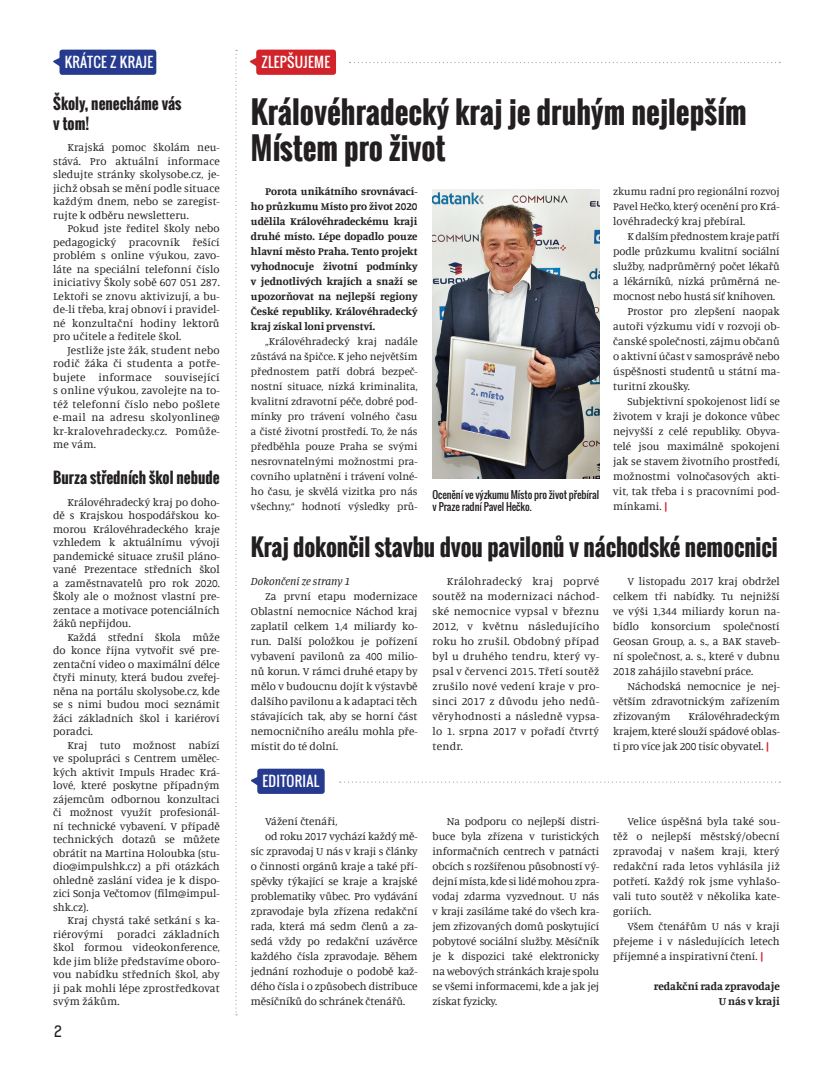
<style>
.page{position:relative;width:833px;height:1081px;background:#fff}
.page>*{position:absolute;margin:0;border:0;box-sizing:border-box;transform-origin:0 0}
.t1{font:700 30px/36px "Oswald";color:#231f20}
.t2{font:700 23.12px "Oswald";letter-spacing:-.005em;color:#231f20}
.t3{font:700 15px/20px "Oswald";color:#231f20}
.t4{font:15px "Kelson Sans";color:#231f20}
.t5{font:13.75px "Oswald";letter-spacing:.02em;color:#fff}
.t6{font:11.25px/13.5px "Manuale";color:#231f20;text-align:justify}
.t7{font:700 11.25px/15px "Manuale";color:#231f20;text-align:right}
.t8{font:italic 11.25px "Manuale";color:#231f20}
.t9{font:11px/15px "Manuale";color:#231f20;text-align:justify}
.t10{font:700 11px/15px "Manuale";color:#231f20;text-align:justify}
.t11{font:10px/12px "Oswald";letter-spacing:-.01em;color:#231f20}
.s1{font-size:11.25px}
.s2{font-weight:700;color:#d1232a}
</style>
<div class="page">
<svg style="left:235px;top:50px;width:2px;height:965px"></svg>
<svg style="left:349px;top:62px;width:431px;height:1px"></svg>
<svg style="left:53px;top:58px;width:6px;height:8px"></svg>
<div style="left:59px;top:50px;width:97px;height:25px;background:#263a8f;border-radius:3px"></div>
<svg style="left:250px;top:58px;width:6px;height:8px"></svg>
<div style="left:256px;top:50px;width:80px;height:25px;background:#d1232a;border-radius:3px"></div>
<svg style="left:340px;top:781px;width:440px;height:2px"></svg>
<img style="left:432px;top:189px;width:167px;height:290px">
<svg style="left:251px;top:777px;width:6px;height:8px"></svg>
<div style="left:257px;top:768px;width:68px;height:26px;background:#263a8f;border-radius:3px"></div>
<p class="t5" style="left:65px;top:52px;width:90px">krátce z kraje</p>
<p class="t5" style="left:261px;top:52px;width:50px">ZLEPŠUJEME</p>
<h3 class="t3" style="left:53px;top:94px;width:130px">Školy, nenecháme vás v tom!</h3>
<p class="t6" style="left:53px;top:140px;width:168px;text-indent:14px">Krajská pomoc školám neu&shy;stává. Pro aktuální informace sledujte stránky skolysobe.cz, je&shy;jichž obsah se mění podle situace každým dnem, nebo se zaregist&shy;rujte k odběru newsletteru.</p>
<p class="t6" style="left:53px;top:221px;width:168px;text-indent:14px">Pokud jste ředitel školy nebo pedagogický pracovník řešící problém s online výukou, zavo&shy;láte na speciální telefonní číslo iniciativy Školy sobě 607 051 287.<br>Lektoři se znovu aktivizují, a bu&shy;de-li třeba, kraj obnoví i pravidel&shy;né konzultační hodiny lektorů pro učitele a ředitele škol.</p>
<p class="t6" style="left:53px;top:343px;width:168px;text-indent:14px">Jestliže jste žák, student nebo rodič žáka či studenta a potře&shy;bujete informace související s online výukou, zavolejte na to&shy;též telefonní číslo nebo pošlete e-mail na adresu skolyonline@ kr-kralovehradecky.cz. Pomůže&shy;me vám.</p>
<h3 class="t3" style="left:53px;top:468px;width:168px">Burza středních škol nebude</h3>
<p class="t6" style="left:53px;top:495px;width:168px;text-indent:14px">Královéhradecký kraj po doho&shy;dě s Krajskou hospodářskou ko&shy;morou Královéhradeckého kraje vzhledem k aktuálnímu vývoji pandemické situace zrušil pláno&shy;vané Prezentace středních škol a zaměstnavatelů pro rok 2020.<br>Školy ale o možnost vlastní pre&shy;zentace a motivace potenciálních žáků nepřijdou.</p>
<p class="t6" style="left:53px;top:630px;width:168px;text-indent:14px">Každá střední škola může do konce října vytvořit své pre&shy;zentační video o maximální délce čtyři minuty, která budou zveřej&shy;něna na portálu skolysobe.cz, kde se s nimi budou moci seznámit žáci základních škol i kariéroví poradci.</p>
<p class="t6" style="left:53px;top:738px;width:168px;text-indent:14px">Kraj tuto možnost nabízí ve spolupráci s Centrem umělec&shy;kých aktivit Impuls Hradec Krá&shy;lové, které poskytne případným zájemcům odbornou konzultaci či možnost využít profesionál&shy;ní technické vybavení. V případě technických dotazů se můžete obrátit na Martina Holoubka (stu&shy;dio@impulshk.cz) a při otázkách ohledně zaslání videa je k dispo&shy;zici Sonja Večtomov (film@impul&shy;shk.cz).</p>
<p class="t6" style="left:53px;top:913px;width:168px;text-indent:14px">Kraj chystá také setkání s ka&shy;riérovými poradci základních škol formou videokonference, kde jim blíže představíme oboro&shy;vou nabídku středních škol, aby ji pak mohli lépe zprostředkovat svým žákům.</p>
<h3 class="t4" style="left:54px;top:1022px;width:9px">2</h3>
<h1 class="t1" style="left:251px;top:94px;width:497px">Královéhradecký kraj je druhým nejlepším<br>Místem pro život</h1>
<p class="t10" style="left:251px;top:183px;width:168px;text-indent:14px">Porota unikátního srovnávací&shy;ho průzkumu Místo pro život 2020 udělila Královéhradeckému kraji druhé místo. Lépe dopadlo pouze hlavní město Praha. Tento projekt vyhodnocuje životní podmínky v jednotlivých krajích a snaží se upozorňovat na nejlepší regiony České republiky. Královéhradecký kraj získal loni prvenství.</p>
<p class="t9" style="left:251px;top:333px;width:168px;text-indent:14px">„Královéhradecký kraj nadále zůstává na špičce. K jeho největším přednostem patří dobrá bezpeč&shy;nostní situace, nízká kriminalita, kvalitní zdravotní péče, dobré pod&shy;mínky pro trávení volného času a čisté životní prostředí. To, že nás předběhla pouze Praha se svými nesrovnatelnými možnostmi pra&shy;covního uplatnění i trávení volné&shy;ho času, je skvělá vizitka pro nás všechny,“ hodnotí výsledky prů-</p>
<h2 class="t2" style="left:251px;top:530px;width:528px">Kraj dokončil stavbu dvou pavilonů v náchodské nemocnici</h2>
<p class="t8" style="left:251px;top:574px;width:101px">Dokončení ze strany 1</p>
<p class="t6" style="left:251px;top:588px;width:168px;line-height:15px;text-indent:14px">Za první etapu modernizace Oblastní nemocnice Náchod kraj zaplatil celkem 1,4 miliardy ko&shy;run. Další položkou je pořízení vybavení pavilonů za 400 milio&shy;nů korun. V rámci druhé etapy by mělo v budoucnu dojít k výstavbě dalšího pavilonu a k adaptaci těch stávajících tak, aby se horní část nemocničního areálu mohla pře&shy;místit do té dolní.</p>
<p class="t9" style="left:613px;top:183px;width:168px">zkumu radní pro regionální rozvoj<br>Pavel Hečko, který ocenění <span class="s1">pro Krá-</span></p>
<p class="t6" style="left:613px;top:214px;width:134px">lovéhradecký kraj přebíral.</p>
<p class="t6" style="left:627px;top:229px;width:154px">K dalším přednostem kraje patří</p>
<p class="t6" style="left:613px;top:244px;width:168px">podle průzkumu kvalitní sociální</p>
<p class="t6" style="left:613px;top:259px;width:168px">služby, nadprůměrný počet lékařů</p>
<p class="t6" style="left:613px;top:274px;width:168px">a lékárníků, nízká průměrná ne-</p>
<p class="t6" style="left:613px;top:289px;width:164px">mocnost nebo hustá síť knihoven.</p>
<p class="t6" style="left:627px;top:304px;width:154px">Prostor pro zlepšení naopak</p>
<p class="t6" style="left:613px;top:319px;width:168px">autoři výzkumu vidí v rozvoji ob-</p>
<p class="t6" style="left:613px;top:334px;width:168px">čanské společnosti, zájmu občanů</p>
<p class="t6" style="left:613px;top:349px;width:168px">o aktivní účast v samosprávě nebo</p>
<p class="t6" style="left:613px;top:364px;width:168px">úspěšnosti studentů u státní ma-</p>
<p class="t6" style="left:613px;top:379px;width:78px">turitní zkoušky.</p>
<p class="t6" style="left:627px;top:394px;width:154px">Subjektivní spokojenost lidí se</p>
<p class="t6" style="left:613px;top:409px;width:168px">životem v kraji je dokonce vůbec</p>
<p class="t6" style="left:613px;top:424px;width:168px">nejvyšší z celé republiky. Obyva-</p>
<p class="t6" style="left:613px;top:439px;width:168px">telé jsou maximálně spokojeni</p>
<p class="t6" style="left:613px;top:454px;width:168px">jak se stavem životního prostředí,</p>
<p class="t6" style="left:613px;top:469px;width:168px">možnostmi volnočasových akti-</p>
<p class="t6" style="left:613px;top:484px;width:168px">vit, tak třeba i s pracovními pod-</p>
<p class="t6" style="left:613px;top:499px;width:56px">mínkami. <span class="s2">|</span></p>
<p class="t11" style="left:432px;top:489px;width:168px">Ocenění ve výzkumu Místo pro život přebíral v Praze radní Pavel Hečko.</p>
<p class="t6" style="left:432px;top:573px;width:168px;line-height:15px;text-indent:14px">Králohradecký kraj poprvé soutěž na modernizaci náchod&shy;ské nemocnice vypsal v březnu 2012, v květnu následujícího roku ho zrušil. Obdobný případ byl u druhého tendru, který vy&shy;psal v červenci 2015. Třetí soutěž zrušilo nové vedení kraje v pro&shy;sinci 2017 z důvodu jeho nedů&shy;věryhodnosti a následně vypsa&shy;lo 1. srpna 2017 v pořadí čtvrtý tendr.</p>
<p class="t6" style="left:613px;top:573px;width:168px;line-height:15px;text-indent:14px">V listopadu 2017 kraj obdržel celkem tři nabídky. Tu nejnižší ve výši 1,344 miliardy korun na&shy;bídlo konsorcium společností Geosan Group, a. s., a BAK staveb&shy;ní společnost, a. s., které v dubnu 2018 zahájilo stavební práce.</p>
<p class="t6" style="left:613px;top:678px;width:168px;line-height:15px;text-indent:14px">Náchodská nemocnice je nej&shy;větším zdravotnickým zařízením zřizovaným</p>
<p class="t6" style="left:613px;top:708px;width:168px;line-height:15px;text-indent:75px">Královéhradeckým krajem, které slouží spádové oblas&shy;ti pro více jak 200 tisíc obyvatel. <span class="s2">|</span></p>
<p class="t5" style="left:262px;top:771px;width:52px">EDITORIAL</p>
<p class="t6" style="left:265px;top:814px;width:74px">Vážení čtenáři,</p>
<p class="t6" style="left:265px;top:829px;width:154px">od roku 2017 vychází každý mě-</p>
<p class="t6" style="left:251px;top:844px;width:168px">síc zpravodaj U nás v kraji s články</p>
<p class="t6" style="left:251px;top:859px;width:168px">o činnosti orgánů kraje a také pří-</p>
<p class="t6" style="left:251px;top:874px;width:168px">spěvky týkající se kraje a krajské</p>
<p class="t6" style="left:251px;top:889px;width:168px">problematiky vůbec. Pro vydávání</p>
<p class="t6" style="left:251px;top:904px;width:168px">zpravodaje byla zřízena redakční</p>
<p class="t6" style="left:251px;top:919px;width:168px">rada, která má sedm členů a za-</p>
<p class="t6" style="left:251px;top:934px;width:168px">sedá vždy po redakční uzávěrce</p>
<p class="t6" style="left:251px;top:949px;width:168px">každého čísla zpravodaje. Během</p>
<p class="t6" style="left:251px;top:964px;width:168px">jednání rozhoduje o podobě kaž-</p>
<p class="t6" style="left:251px;top:979px;width:168px">dého čísla i o způsobech distribuce</p>
<p class="t6" style="left:251px;top:994px;width:156px">měsíčníků do schránek čtenářů.</p>
<p class="t6" style="left:432px;top:813px;width:168px;line-height:15px;text-indent:14px">Na podporu co nejlepší distri&shy;buce byla zřízena v turistických informačních centrech v patnácti obcích s rozšířenou působností vý&shy;dejní místa, kde si lidé mohou zpra&shy;vodaj zdarma vyzvednout. U nás v kraji zasíláme také do všech kra&shy;jem zřizovaných domů poskytující pobytové sociální služby. Měsíčník je k dispozici také elektronicky na webových stránkách kraje spolu se všemi informacemi, kde a jak jej získat fyzicky.</p>
<p class="t6" style="left:613px;top:813px;width:168px;line-height:15px;text-indent:14px">Velice úspěšná byla také sou&shy;těž o nejlepší městský/obecní zpravodaj v našem kraji, který redakční rada letos vyhlásila již potřetí. Každý rok jsme vyhlašo&shy;vali tuto soutěž v několika kate&shy;goriích.</p>
<p class="t6" style="left:613px;top:918px;width:168px;line-height:15px;text-indent:14px">Všem čtenářům U nás v kraji přejeme i v následujících letech příjemné a inspirativní čtení. <span class="s2">|</span></p>
<p class="t7" style="left:654px;top:978px;width:127px">redakční rada zpravodaje<br>U nás v kraji</p>
</div>
